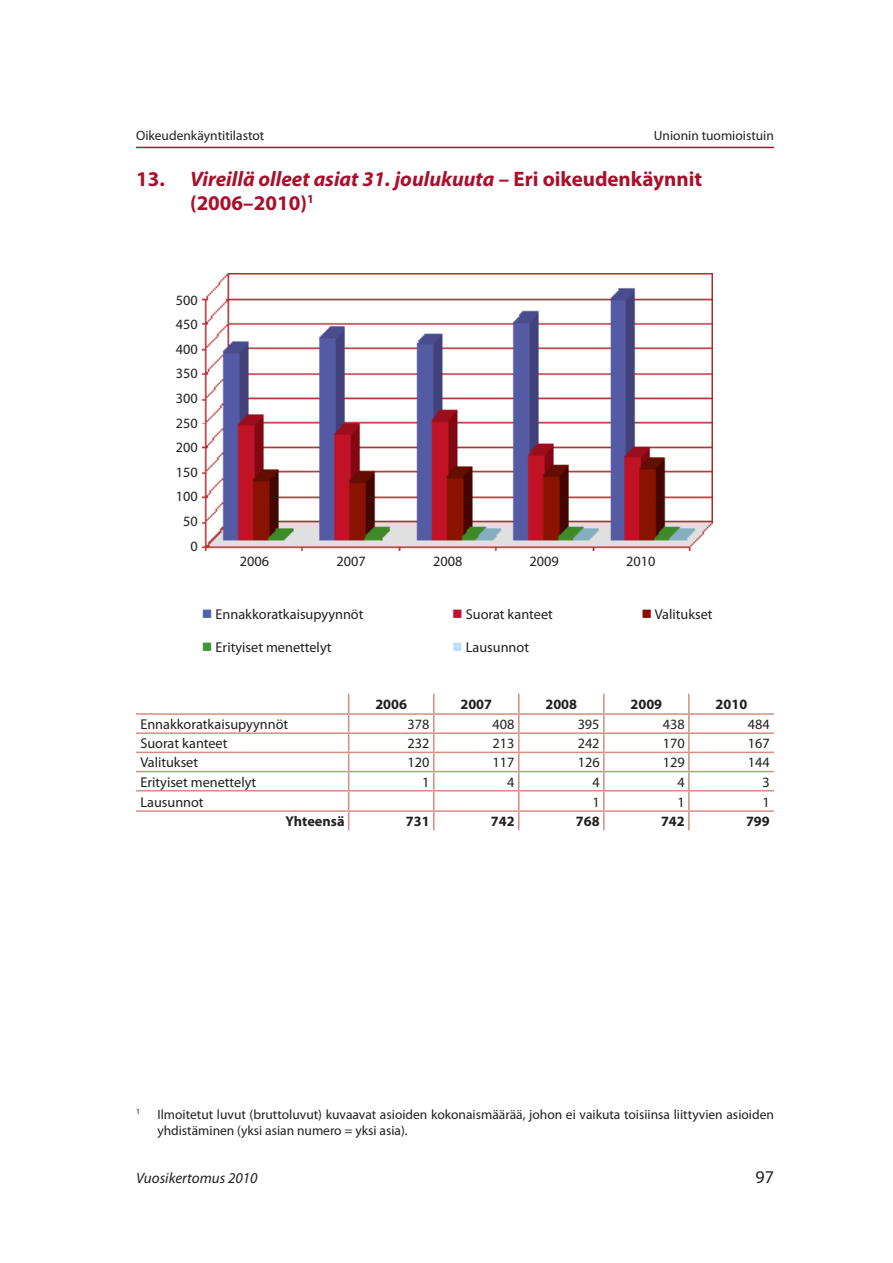
<style>
.page{position:relative;width:893px;height:1263px;background:#fff}
.page>*{position:absolute;margin:0;border:0;box-sizing:border-box;transform-origin:0 0}
.t1{font:700 21px/24px "Myriad Pro";color:#aa0f2b}
.t2{font:18px "Myriad Pro";color:#231f20}
.t3{font:italic 15px "Myriad Pro";color:#231f20}
.t4{font:14.25px/24.6px "Myriad Pro";color:#231f20;text-align:right}
.t5{font:700 14.25px "Myriad Pro";color:#231f20}
.t6{font:13.5px/16.5px "Myriad Pro";color:#231f20}
.t7{font:7.8px "Myriad Pro";color:#231f20}
.s1{font-style:italic}
.s2{color:#5060ac}
.s3{color:#c3102f}
.s4{color:#8b0a02}
.s5{color:#3f9537}
.s6{color:#b9e1f7}
</style>
<div class="page">
<hr style="left:136px;top:147px;width:638px;height:1px;background:#aa0f2b">
<img style="left:202px;top:274px;width:510px;height:277px">
<hr style="left:136px;top:713px;width:213px;height:2px;background:#d68c7f">
<hr style="left:349px;top:713px;width:85px;height:2px;background:#d68c7f">
<hr style="left:434px;top:713px;width:85px;height:2px;background:#d68c7f">
<hr style="left:519px;top:713px;width:85px;height:2px;background:#d68c7f">
<hr style="left:604px;top:713px;width:85px;height:2px;background:#d68c7f">
<hr style="left:689px;top:713px;width:85px;height:2px;background:#d68c7f">
<hr style="left:136px;top:732px;width:213px;height:2px;background:#d68c7f">
<hr style="left:349px;top:732px;width:85px;height:2px;background:#d68c7f">
<hr style="left:434px;top:732px;width:85px;height:2px;background:#d68c7f">
<hr style="left:519px;top:732px;width:85px;height:2px;background:#d68c7f">
<hr style="left:604px;top:732px;width:85px;height:2px;background:#d68c7f">
<hr style="left:689px;top:732px;width:85px;height:2px;background:#d68c7f">
<hr style="left:136px;top:752px;width:213px;height:1px;background:#d68c7f">
<hr style="left:349px;top:752px;width:85px;height:1px;background:#d68c7f">
<hr style="left:434px;top:752px;width:85px;height:1px;background:#d68c7f">
<hr style="left:519px;top:752px;width:85px;height:1px;background:#d68c7f">
<hr style="left:604px;top:752px;width:85px;height:1px;background:#d68c7f">
<hr style="left:689px;top:752px;width:85px;height:1px;background:#d68c7f">
<hr style="left:136px;top:771px;width:213px;height:1px;background:#d68c7f">
<hr style="left:349px;top:771px;width:85px;height:1px;background:#d68c7f">
<hr style="left:434px;top:771px;width:85px;height:1px;background:#d68c7f">
<hr style="left:519px;top:771px;width:85px;height:1px;background:#d68c7f">
<hr style="left:604px;top:771px;width:85px;height:1px;background:#d68c7f">
<hr style="left:689px;top:771px;width:85px;height:1px;background:#d68c7f">
<hr style="left:136px;top:790px;width:213px;height:1px;background:#d68c7f">
<hr style="left:349px;top:790px;width:85px;height:1px;background:#d68c7f">
<hr style="left:434px;top:790px;width:85px;height:1px;background:#d68c7f">
<hr style="left:519px;top:790px;width:85px;height:1px;background:#d68c7f">
<hr style="left:604px;top:790px;width:85px;height:1px;background:#d68c7f">
<hr style="left:689px;top:790px;width:85px;height:1px;background:#d68c7f">
<svg style="left:348px;top:694px;width:1px;height:136px"></svg>
<svg style="left:433px;top:694px;width:1px;height:136px"></svg>
<svg style="left:518px;top:694px;width:1px;height:136px"></svg>
<svg style="left:603px;top:694px;width:2px;height:136px"></svg>
<svg style="left:688px;top:694px;width:2px;height:136px"></svg>
<hr style="left:136px;top:810px;width:213px;height:2px;background:#d68c7f">
<hr style="left:349px;top:810px;width:85px;height:2px;background:#d68c7f">
<hr style="left:434px;top:810px;width:85px;height:2px;background:#d68c7f">
<hr style="left:519px;top:810px;width:85px;height:2px;background:#d68c7f">
<hr style="left:604px;top:810px;width:85px;height:2px;background:#d68c7f">
<hr style="left:689px;top:810px;width:85px;height:2px;background:#d68c7f">
<p class="t6" style="left:136px;top:127px;width:130px">Oikeudenkäyntitilastot</p>
<p class="t6" style="left:654px;top:127px;width:122px">Unionin tuomioistuin</p>
<h1 class="t1" style="left:190px;top:166px;width:514px;text-indent:-54px">13. <span class="s1">Vireillä olleet asiat 31. joulukuuta</span> – Eri oikeudenkäynnit (2006–2010)<sup>1</sup></h1>
<p class="t4" style="left:176px;top:287px;width:23px">500<br>450<br>400<br>350<br>300<br>250<br>200<br>150<br>100<br>50<br>0</p>
<p class="t4" style="left:240px;top:548px;width:31px">2006</p>
<p class="t4" style="left:336px;top:548px;width:31px">2007</p>
<p class="t4" style="left:433px;top:548px;width:31px">2008</p>
<p class="t4" style="left:530px;top:548px;width:31px">2009</p>
<p class="t4" style="left:626px;top:548px;width:31px">2010</p>
<p class="t4" style="left:202px;top:602px;width:163px"><span class="s2">■</span> Ennakkoratkaisupyynnöt</p>
<p class="t4" style="left:452px;top:602px;width:102px"><span class="s3">■</span> Suorat kanteet</p>
<p class="t4" style="left:642px;top:602px;width:72px"><span class="s4">■</span> Valitukset</p>
<p class="t4" style="left:202px;top:634px;width:131px"><span class="s5">■</span> Erityiset menettelyt</p>
<p class="t4" style="left:452px;top:634px;width:78px"><span class="s6">■</span> Lausunnot</p>
<p class="t5" style="left:375px;top:694px;width:33px">2006</p>
<p class="t5" style="left:460px;top:694px;width:33px">2007</p>
<p class="t5" style="left:545px;top:694px;width:33px">2008</p>
<p class="t5" style="left:630px;top:694px;width:33px">2009</p>
<p class="t5" style="left:716px;top:694px;width:33px">2010</p>
<p class="t4" style="left:140px;top:712px;width:149px">Ennakkoratkaisupyynnöt</p>
<p class="t4" style="left:408px;top:712px;width:23px">378</p>
<p class="t4" style="left:493px;top:712px;width:23px">408</p>
<p class="t4" style="left:578px;top:712px;width:23px">395</p>
<p class="t4" style="left:663px;top:712px;width:23px">438</p>
<p class="t4" style="left:748px;top:712px;width:23px">484</p>
<p class="t4" style="left:140px;top:731px;width:89px">Suorat kanteet</p>
<p class="t4" style="left:408px;top:731px;width:23px">232</p>
<p class="t4" style="left:493px;top:731px;width:23px">213</p>
<p class="t4" style="left:578px;top:731px;width:23px">242</p>
<p class="t4" style="left:663px;top:731px;width:23px">170</p>
<p class="t4" style="left:748px;top:731px;width:23px">167</p>
<p class="t4" style="left:140px;top:750px;width:59px">Valitukset</p>
<p class="t4" style="left:408px;top:750px;width:23px">120</p>
<p class="t4" style="left:493px;top:750px;width:23px">117</p>
<p class="t4" style="left:578px;top:750px;width:23px">126</p>
<p class="t4" style="left:663px;top:750px;width:23px">129</p>
<p class="t4" style="left:748px;top:750px;width:23px">144</p>
<p class="t4" style="left:140px;top:769px;width:117px">Erityiset menettelyt</p>
<p class="t4" style="left:422px;top:769px;width:9px">1</p>
<p class="t4" style="left:507px;top:769px;width:9px">4</p>
<p class="t4" style="left:592px;top:769px;width:9px">4</p>
<p class="t4" style="left:677px;top:769px;width:9px">4</p>
<p class="t4" style="left:762px;top:769px;width:9px">3</p>
<p class="t4" style="left:140px;top:789px;width:65px">Lausunnot</p>
<p class="t4" style="left:592px;top:789px;width:9px">1</p>
<p class="t4" style="left:677px;top:789px;width:9px">1</p>
<p class="t4" style="left:762px;top:789px;width:9px">1</p>
<p class="t5" style="left:286px;top:812px;width:60px">Yhteensä</p>
<p class="t5" style="left:406px;top:812px;width:25px">731</p>
<p class="t5" style="left:491px;top:812px;width:25px">742</p>
<p class="t5" style="left:576px;top:812px;width:25px">768</p>
<p class="t5" style="left:661px;top:812px;width:25px">742</p>
<p class="t5" style="left:746px;top:812px;width:25px">799</p>
<p class="t7" style="left:136px;top:1107px;width:6px">1</p>
<p class="t6" style="left:157px;top:1106px;width:618px">Ilmoitetut luvut (bruttoluvut) kuvaavat asioiden kokonaismäärää, johon ei vaikuta toisiinsa liittyvien asioiden yhdistäminen (yksi asian numero = yksi asia).</p>
<p class="t3" style="left:136px;top:1168px;width:123px">Vuosikertomus 2010</p>
<p class="t2" style="left:755px;top:1166px;width:20px">97</p>
</div>
